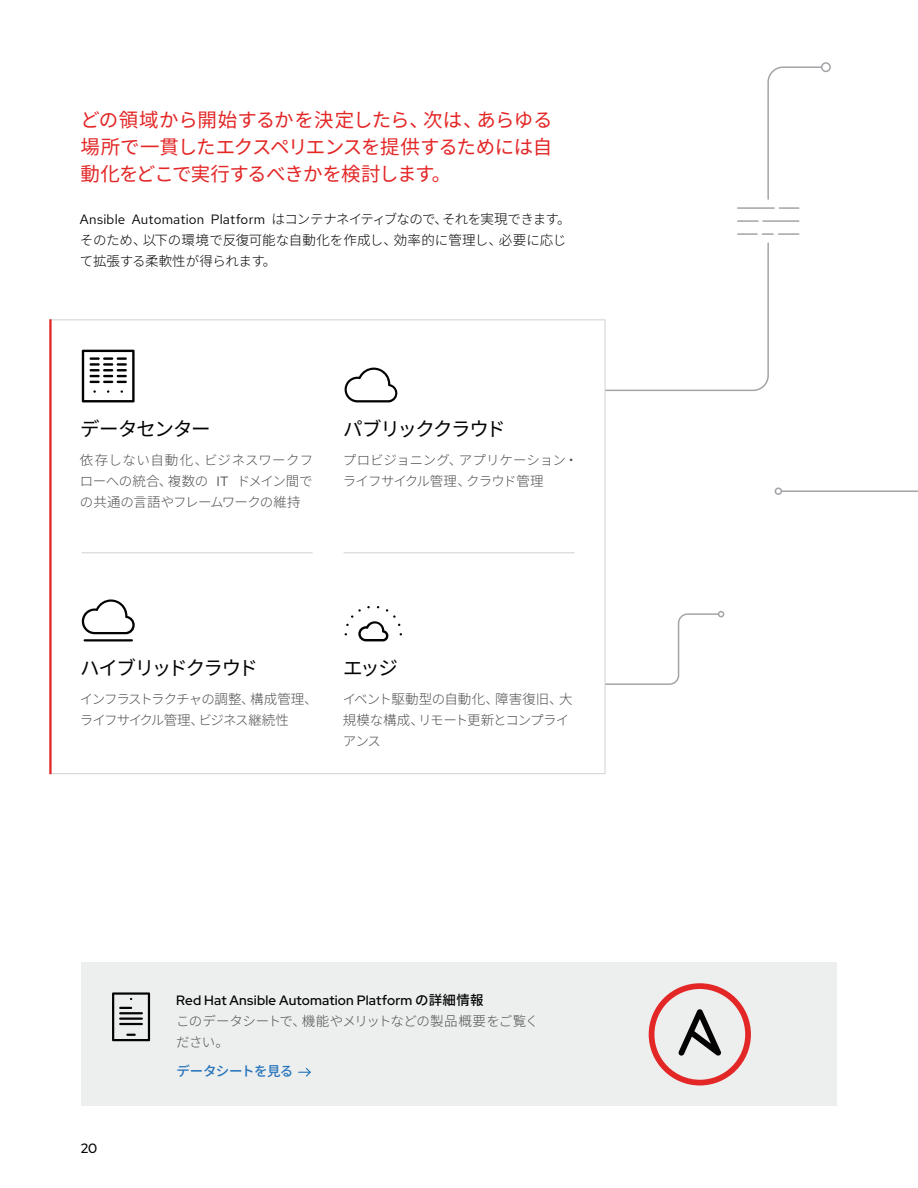
<style>
.page{position:relative;width:918px;height:1188px;background:#fff}
.page>*{position:absolute;margin:0;border:0;box-sizing:border-box;transform-origin:0 0}
.t1{font:19.5px/27px "Noto Sans JP";letter-spacing:-.05em;color:#e32626;text-align:justify}
.t2{font:19.5px "Noto Sans JP";letter-spacing:-.075em;color:#030303}
.t3{font:19.5px "Noto Sans JP";letter-spacing:-.05em;color:#030303}
.t4{font:300 13.5px/21px "Noto Sans JP";letter-spacing:-.03em;color:#4e4f50}
.t5{font:300 13.5px/21px "Noto Sans JP";letter-spacing:-.01em;color:#030303}
.t6{font:13.5px "Red Hat Text";letter-spacing:.015em;color:#030303}
.t7{font:300 13.5px/21px "Noto Sans JP";letter-spacing:-.07em;color:#4e4f50}
.t8{font:600 13.5px "Red Hat Display";letter-spacing:.015em;color:#030303}
.t9{font:500 13.5px "Noto Sans JP";letter-spacing:-.04em;color:#2775bb}
.t10{font:500 13.5px "Red Hat Display";color:#030303}
.s1{font-family:"Noto Sans JP";font-weight:300}
.s2{font-family:"Red Hat Text";font-weight:400}
.s3{font-family:"Noto Sans JP";font-weight:500}
</style>
<div class="page">
<svg style="left:767px;top:66px;width:55px;height:134px"></svg>
<svg style="left:606px;top:242px;width:163px;height:150px"></svg>
<div style="left:821px;top:62px;width:10px;height:10px;border:2px solid #a2a4a7;border-radius:50%"></div>
<hr style="left:738px;top:207px;width:36px;height:2px;background:#a2a4a7">
<hr style="left:779px;top:207px;width:20px;height:2px;background:#a2a4a7">
<hr style="left:738px;top:220px;width:20px;height:2px;background:#a2a4a7">
<hr style="left:763px;top:220px;width:36px;height:2px;background:#a2a4a7">
<hr style="left:779px;top:233px;width:20px;height:2px;background:#a2a4a7">
<svg style="left:738px;top:233px;width:35px;height:2px"></svg>
<svg style="left:780px;top:490px;width:138px;height:5px"></svg>
<div style="left:775px;top:487px;width:7px;height:8px;border:2px solid #a2a4a7;border-radius:50%"></div>
<svg style="left:606px;top:611px;width:118px;height:74px"></svg>
<svg style="left:52px;top:319px;width:554px;height:455px"></svg>
<hr style="left:49px;top:319px;width:3px;height:455px;background:#e32626">
<hr style="left:81px;top:552px;width:232px;height:1px;background:#d5d6d6">
<hr style="left:344px;top:552px;width:231px;height:1px;background:#d5d6d6">
<svg style="left:82px;top:350px;width:53px;height:52px"></svg>
<div style="left:81px;top:963px;width:756px;height:143px;background:#edeeee"></div>
<svg style="left:299px;top:1068px;width:12px;height:9px"></svg>
<svg style="left:649px;top:983px;width:102px;height:102px"></svg>
<svg style="left:81px;top:599px;width:54px;height:35px"></svg>
<hr style="left:84px;top:639px;width:49px;height:2px;background:#030303">
<svg style="left:344px;top:368px;width:54px;height:34px"></svg>
<svg style="left:345px;top:606px;width:57px;height:35px"></svg>
<svg style="left:112px;top:992px;width:38px;height:49px"></svg>
<hr style="left:119px;top:1012px;width:24px;height:2px;background:#030303">
<hr style="left:119px;top:1018px;width:24px;height:2px;background:#030303">
<hr style="left:119px;top:1023px;width:24px;height:2px;background:#030303">
<h1 class="t1" style="left:81px;top:107px;width:474px">どの領域から開始するかを決定したら、次は、あらゆる場所で一貫したエクスペリエンスを提供するためには自動化をどこで実行するべきかを検討します。</h1>
<p class="t6" style="left:80px;top:210px;width:492px">Ansible Automation Platform <span class="s1">はコンテナネイティブなので、それを実現できます。</span></p>
<p class="t5" style="left:80px;top:230px;width:488px">そのため、以下の環境で反復可能な自動化を作成し、効率的に管理し、必要に応じて拡張する柔軟性が得られます。</p>
<h1 class="t3" style="left:80px;top:418px;width:132px">データセンター</h1>
<p class="t4" style="left:80px;top:450px;width:235px;text-align:justify">依存しない自動化、ビジネスワークフローへの統合、複数の <span class="s2">IT</span> ドメイン間での共通の言語やフレームワークの維持</p>
<h1 class="t2" style="left:343px;top:418px;width:164px">パブリッククラウド</h1>
<p class="t4" style="left:343px;top:450px;width:237px">プロビジョニング、アプリケーション・ライフサイクル管理、クラウド管理</p>
<h1 class="t2" style="left:80px;top:657px;width:179px">ハイブリッドクラウド</h1>
<p class="t7" style="left:80px;top:689px;width:239px">インフラストラクチャの調整、構成管理、ライフサイクル管理、ビジネス継続性</p>
<h1 class="t2" style="left:343px;top:657px;width:56px">エッジ</h1>
<p class="t4" style="left:343px;top:689px;width:231px">イベント駆動型の自動化、障害復旧、大規模な構成、リモート更新とコンプライアンス</p>
<p class="t10" style="left:81px;top:1139px;width:18px">20</p>
<p class="t8" style="left:176px;top:991px;width:309px">Red Hat Ansible Automation Platform <span class="s3">の詳細情報</span></p>
<p class="t4" style="left:176px;top:1010px;width:364px">このデータシートで、機能やメリットなどの製品概要をご覧ください。</p>
<p class="t9" style="left:177px;top:1064px;width:118px">データシートを見る</p>
</div>
